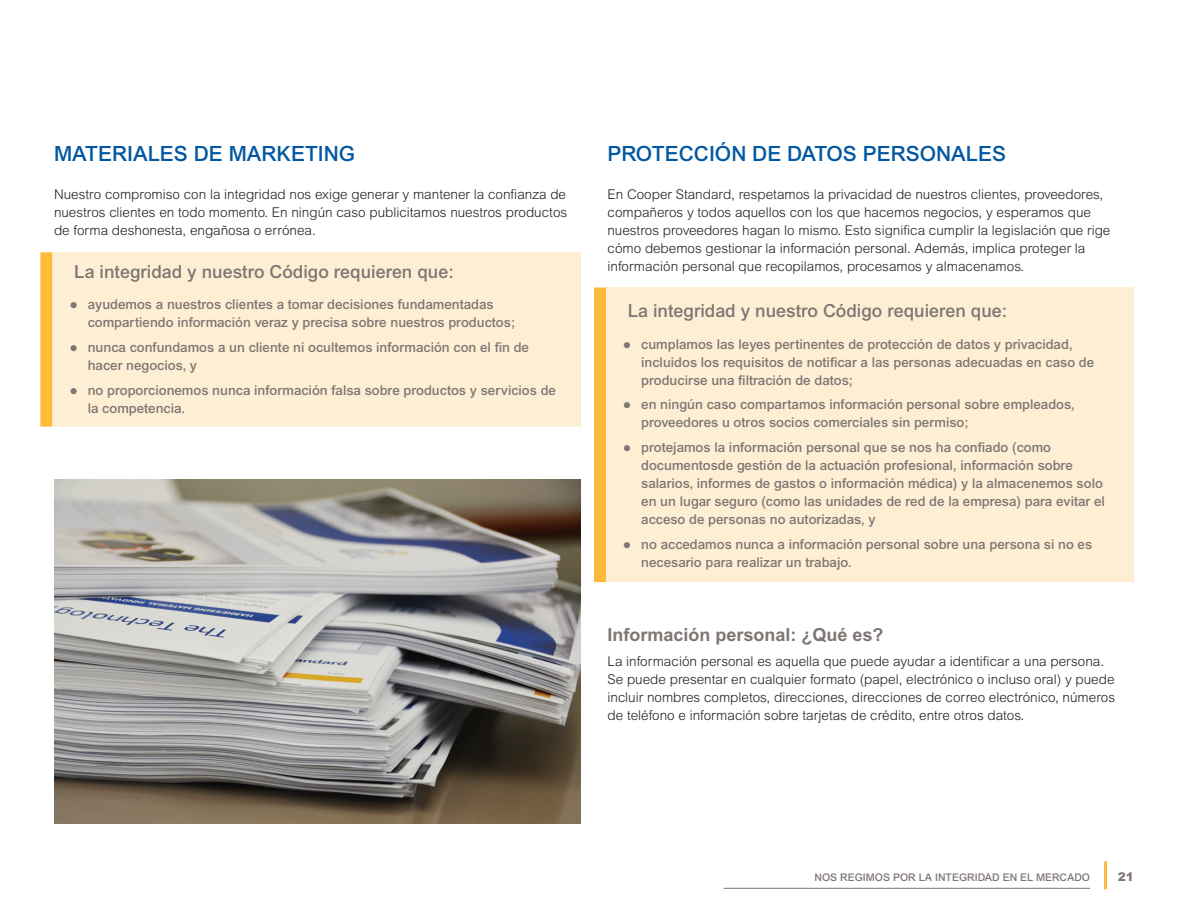
<style>
.page{position:relative;width:1188px;height:918px;background:#fff}
.page>*{position:absolute;margin:0;border:0;box-sizing:border-box;transform-origin:0 0}
.t1{font:500 21px "Arial MT Std";color:#0157a1}
.t2{font:500 18px "Arial MT Std";color:#7d7673}
.t3{font:700 18px "Arial MT Std";color:#7d7673}
.t4{font:500 13.5px/18px "Arial MT Std";color:#7d7673}
.t5{font:300 13.5px/18px "Arial MT Std";color:#231f20}
.t6{font:900 12px "Arial MT Std";color:#7d7673}
.t7{font:500 10.5px "Arial MT Std";color:#7d7673}
</style>
<div class="page">
<hr style="left:724px;top:888px;width:366px;height:1px;background:#7d7673">
<hr style="left:1104px;top:861px;width:3px;height:28px;background:#fdbb3b">
<div style="left:53px;top:252px;width:527px;height:175px;background:#feefd4"></div>
<div style="left:40px;top:252px;width:12px;height:175px;background:#fdbb3b"></div>
<div style="left:606px;top:288px;width:528px;height:294px;background:#feefd4"></div>
<div style="left:594px;top:288px;width:12px;height:294px;background:#fdbb3b"></div>
<img style="left:54px;top:480px;width:526px;height:344px">
<h1 class="t1" style="left:54px;top:142px;width:303px">MATERIALES DE MARKETING</h1>
<p class="t5" style="left:54px;top:186px;width:515px;text-align:justify">Nuestro compromiso con la integridad nos exige generar y mantener la confianza de nuestros clientes en todo momento. En ningún caso publicitamos nuestros productos de forma deshonesta, engañosa o errónea.</p>
<h2 class="t2" style="left:74px;top:261px;width:381px">La integridad y nuestro Código requieren que:</h2>
<p class="t4" style="left:88px;top:295px;width:429px;text-indent:-18px">● ayudemos a nuestros clientes a tomar decisiones fundamentadas compartiendo información veraz y precisa sobre nuestros productos;</p>
<p class="t4" style="left:88px;top:338px;width:443px;text-indent:-18px">● nunca confundamos a un cliente ni ocultemos información con el fin de hacer negocios, y</p>
<p class="t4" style="left:88px;top:381px;width:470px;text-indent:-18px">● no proporcionemos nunca información falsa sobre productos y servicios de la competencia.</p>
<h1 class="t1" style="left:608px;top:141px;width:400px">PROTECCIÓN DE DATOS PERSONALES</h1>
<p class="t5" style="left:608px;top:186px;width:504px">En Cooper Standard, respetamos la privacidad de nuestros clientes, proveedores, compañeros y todos aquellos con los que hacemos negocios, y esperamos que nuestros proveedores hagan lo mismo. Esto significa cumplir la legislación que rige cómo debemos gestionar la información personal. Además, implica proteger la información personal que recopilamos, procesamos y almacenamos.</p>
<h2 class="t2" style="left:628px;top:300px;width:381px">La integridad y nuestro Código requieren que:</h2>
<p class="t4" style="left:641px;top:335px;width:455px;text-indent:-18px">● cumplamos las leyes pertinentes de protección de datos y privacidad, incluidos los requisitos de notificar a las personas adecuadas en caso de producirse una filtración de datos;</p>
<p class="t4" style="left:641px;top:396px;width:435px;text-indent:-18px">● en ningún caso compartamos información personal sobre empleados, proveedores u otros socios comerciales sin permiso;</p>
<p class="t4" style="left:641px;top:438px;width:465px;text-indent:-18px">● protejamos la información personal que se nos ha confiado (como documentosde gestión de la actuación profesional, información sobre salarios, informes de gastos o información médica) y la almacenemos solo en un lugar seguro (como las unidades de red de la empresa) para evitar el acceso de personas no autorizadas, y</p>
<p class="t4" style="left:641px;top:535px;width:452px;text-indent:-18px">● no accedamos nunca a información personal sobre una persona si no es necesario para realizar un trabajo.</p>
<h2 class="t3" style="left:608px;top:624px;width:278px">Información personal: ¿Qué es?</h2>
<p class="t5" style="left:608px;top:652px;width:509px">La información personal es aquella que puede ayudar a identificar a una persona.<br>Se puede presentar en cualquier formato (papel, electrónico o incluso oral) y puede incluir nombres completos, direcciones, direcciones de correo electrónico, números de teléfono e información sobre tarjetas de crédito, entre otros datos.</p>
<p class="t7" style="left:815px;top:871px;width:277px">NOS REGIMOS POR LA INTEGRIDAD EN EL MERCADO</p>
<p class="t6" style="left:1118px;top:869px;width:18px">21</p>
</div>
